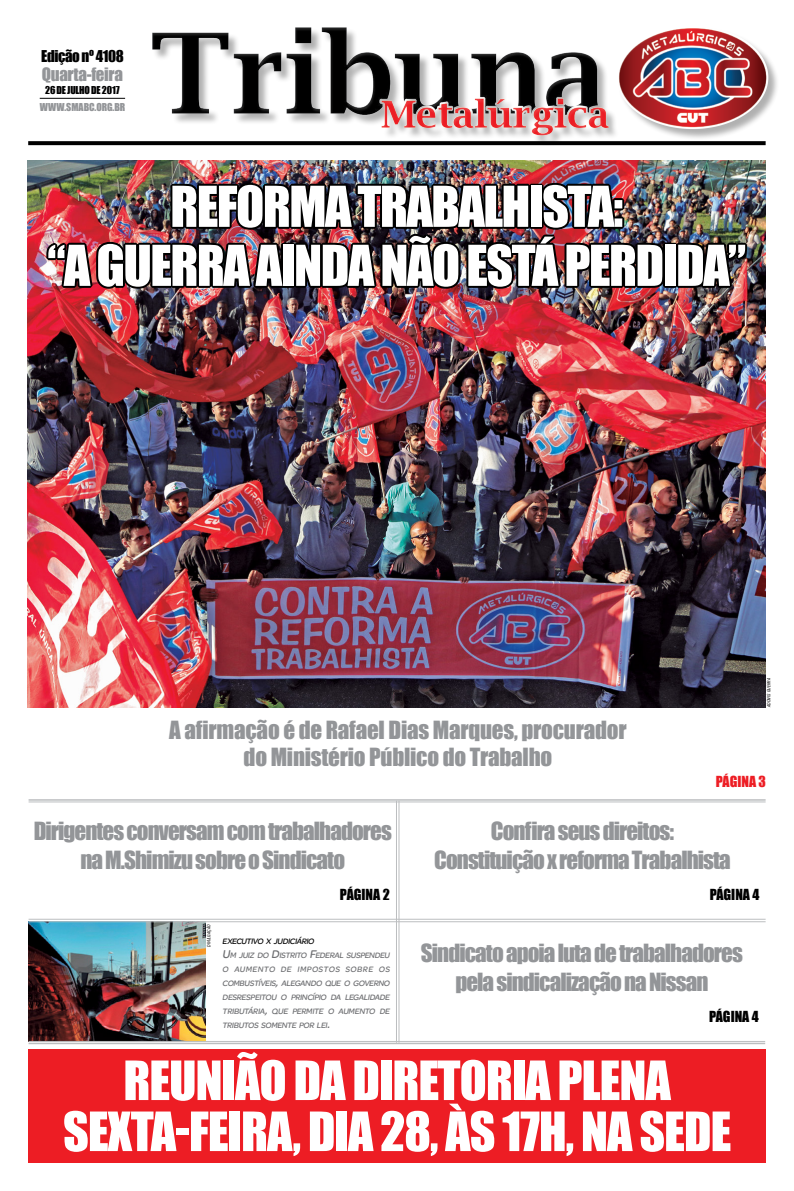
<style>
.page{position:relative;width:794px;height:1191px;background:#fff}
.page>*{position:absolute;margin:0;border:0;box-sizing:border-box;transform-origin:0 0}
.t1{font:52px/59px "Impact";letter-spacing:-.03em;color:#fff}
.t2{font:50px/51px "Impact";letter-spacing:-.02em;color:#fff;text-align:center}
.t3{font:23px/29px "Impact";letter-spacing:-.04em;color:#939598;text-align:center}
.t4{font:23px/27px "Impact";letter-spacing:-.01em;color:#939598;text-align:center}
.t5{font:17px "Impact";letter-spacing:-.02em;color:#939598}
.t6{font:15px "Impact";letter-spacing:-.03em;color:#000}
.t7{font:14px "Impact";color:#000}
.t8{font:14px "Impact";color:#ed1d24}
.t9{font:10px "Impact";letter-spacing:-.01em;color:#939598}
.t10{font:10px "Impact";letter-spacing:-.02em;color:#000}
.t11{font:italic 8.4px/14px "SE Optimist Semi";color:#6d6e71}
.t12{font:italic condensed 4.4px "Swiss 721 BT";letter-spacing:-.01em;color:#000}
.s1{color:#000}
.s2{font-size:12px}
</style>
<div class="page">
<hr style="left:40px;top:98px;width:85px;height:1px;background:#000">
<svg style="left:28px;top:141px;width:15px;height:4px"></svg>
<div style="left:138px;top:4px;width:655px;height:138px;background:#fff;opacity:.16"></div>
<img style="left:29px;top:922px;width:177px;height:119px">
<div style="left:29px;top:1049px;width:736px;height:113px;background:#ed1d24"></div>
<img style="left:28px;top:160px;width:737px;height:547px">
<hr style="left:399px;top:800px;width:1px;height:242px;background:#bcbec0">
<hr style="left:396px;top:800px;width:1px;height:242px;background:#bcbec0">
<hr style="left:29px;top:799px;width:736px;height:1px;background:#bcbec0">
<hr style="left:29px;top:801px;width:736px;height:1px;background:#bcbec0">
<hr style="left:29px;top:919px;width:736px;height:1px;background:#bcbec0">
<hr style="left:29px;top:921px;width:736px;height:1px;background:#bcbec0">
<hr style="left:29px;top:1042px;width:736px;height:2px;background:#bcbec0">
<hr style="left:29px;top:1041px;width:736px;height:1px;background:#bcbec0">
<img style="left:43px;top:139px;width:624px;height:153px">
<div style="left:663px;top:243px;width:14px;height:45px;border:4px solid #000"></div>
<img style="left:674px;top:217px;width:76px;height:73px">
<h3 class="t6" style="left:41px;top:45px;width:84px">Edição nº 4108</h3>
<p class="t9" style="left:40px;top:99px;width:87px">www.smabc.org.br</p>
<h3 class="t5" style="left:42px;top:61px;width:83px">Quarta-feira</h3>
<p class="t10" style="left:45px;top:82px;width:76px">26 de juLho de 2017</p>
<h1 class="t1" style="left:47px;top:176px;width:700px;text-indent:310px">Trabalhista:<br>“A guerra ainda não está perdida”</h1>
<h1 class="t1" style="left:170px;top:176px;width:123px">Reforma</h1>
<h3 class="t4" style="left:169px;top:716px;width:459px">A afirmação é de Rafael Dias Marques, procurador do Ministério Público do Trabalho</h3>
<p class="t12" style="left:766px;top:707px;width:31px;rotate:-90deg">adonis guerra</p>
<h3 class="t3" style="left:34px;top:815px;width:360px">Dirigentes conversam com trabalhadores na M.Shimizu sobre o Sindicato</h3>
<h3 class="t7" style="left:340px;top:884px;width:51px">Página 2</h3>
<p class="t12" style="left:206px;top:947px;width:24px;rotate:-90deg">divulgação</p>
<p class="t11" style="left:222px;top:934px;width:171px"><span class="s1">EXECUTIVO X JUDICIÁRIO<br></span><span class="s2">U</span>M JUIZ DO <span class="s2">D</span>ISTRITO <span class="s2">F</span>EDERAL SUSPENDEU O AUMENTO DE IMPOSTOS SOBRE OS COMBUSTÍVEIS<span class="s2">,</span>ALEGANDO QUE O GOVERNO DESRESPEITOU O PRINCÍPIO DA LEGALIDADE TRIBUTÁRIA<span class="s2">,</span> QUE PERMITE O AUMENTO DE TRIBUTOS SOMENTE POR LEI<span class="s2">.</span></p>
<h3 class="t8" style="left:716px;top:770px;width:52px">Página 3</h3>
<h3 class="t3" style="left:434px;top:815px;width:298px">Confira seus direitos:<br>Constituição x reforma Trabalhista</h3>
<h3 class="t7" style="left:710px;top:884px;width:51px">Página 4</h3>
<h3 class="t3" style="left:421px;top:937px;width:323px">Sindicato apoia luta de trabalhadores pela sindicalização na Nissan</h3>
<h3 class="t7" style="left:709px;top:1006px;width:51px">Página 4</h3>
<h2 class="t2" style="left:63px;top:1053px;width:670px">Reunião da Diretoria Plena<br>Sexta-feira, dia 28, às 17h, na Sede</h2>
</div>
